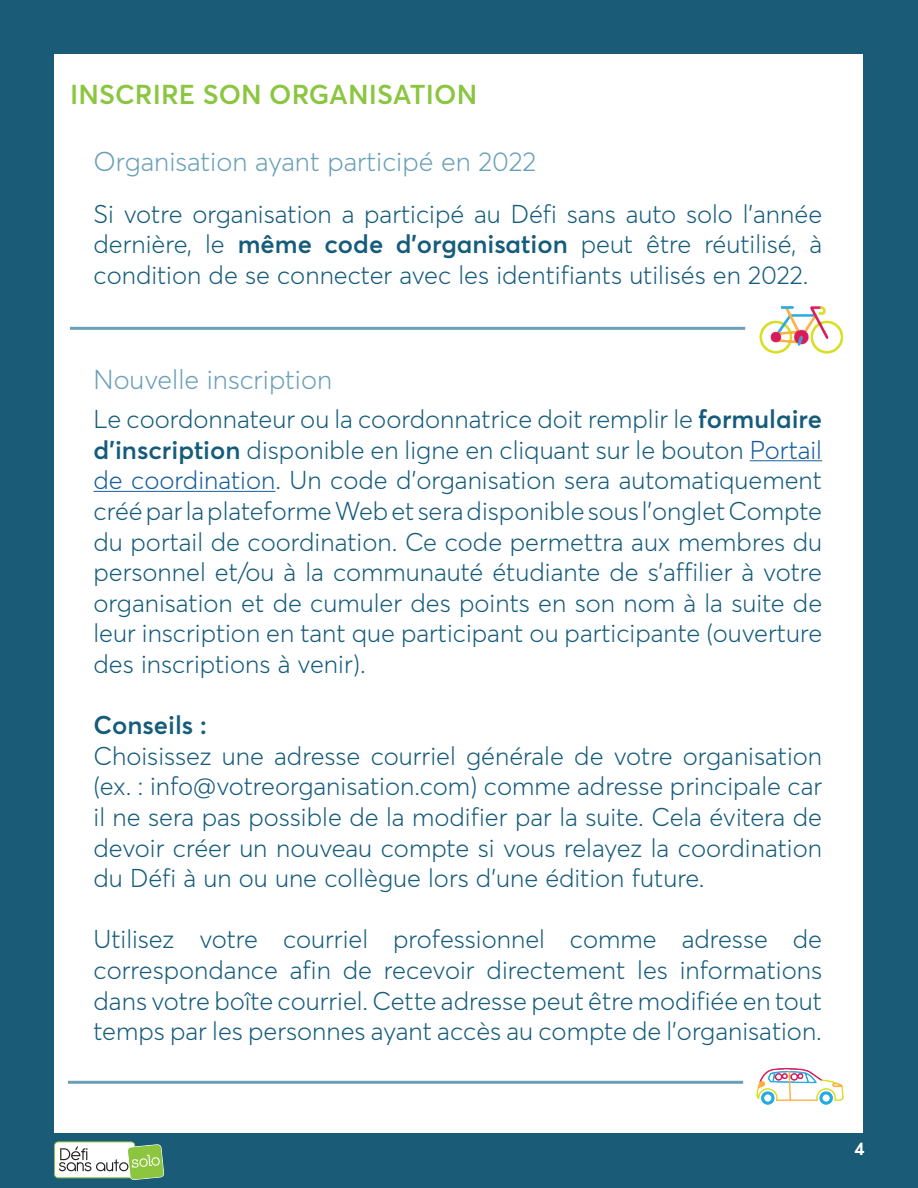
<style>
.page{position:relative;width:918px;height:1188px;background:#1a5b77}
.page>*{position:absolute;margin:0;border:0;box-sizing:border-box;transform-origin:0 0}
.t1{font:300 27px "Averta";color:#69a0b8}
.t2{font:600 27px "Averta";letter-spacing:.005em;color:#8bc640}
.t3{font:300 25.5px/30.6px "Averta";color:#155c7b;text-align:justify}
.t4{font:600 25.5px "Averta";color:#155c7b}
.t5{font:700 18px "Averta";color:#fff}
.s1{font-weight:600}
.s2{color:#175d9e}
</style>
<div class="page">
<div style="left:55px;top:55px;width:808px;height:1078px;background:#fff"></div>
<svg style="left:54px;top:1141px;width:110px;height:39px;background:#bacfae"></svg>
<img style="left:759px;top:306px;width:84px;height:48px">
<hr style="left:70px;top:327px;width:675px;height:3px;background:#69a0b8">
<img style="left:757px;top:1068px;width:87px;height:37px">
<hr style="left:68px;top:1081px;width:675px;height:3px;background:#69a0b8">
<hr style="left:750px;top:460px;width:72px;height:1px;background:#175d9e">
<hr style="left:94px;top:491px;width:181px;height:1px;background:#175d9e">
<p class="t2" style="left:70px;top:77px;width:409px">INSCRIRE SON ORGANISATION</p>
<p class="t1" style="left:94px;top:145px;width:444px">Organisation ayant participé en 2022</p>
<p class="t3" style="left:94px;top:198px;width:730px">Si votre organisation a participé au Défi sans auto solo l’année dernière, le <span class="s1">même code d’organisation</span> peut être réutilisé, à condition de se connecter avec les identifiants utilisés en 2022.</p>
<p class="t1" style="left:94px;top:363px;width:240px">Nouvelle inscription</p>
<p class="t3" style="left:94px;top:404px;width:730px">Le coordonnateur ou la coordonnatrice doit remplir le <span class="s1">formulaire d'inscription</span> disponible en ligne en cliquant sur le bouton <span class="s2">Portail de coordination</span>. Un code d’organisation sera automatiquement créé par la plateforme Web et sera disponible sous l’onglet Compte du portail de coordination. Ce code permettra aux membres du personnel et/ou à la communauté étudiante de s’affilier à votre organisation et de cumuler des points en son nom à la suite de leur inscription en tant que participant ou participante (ouverture des inscriptions à venir).</p>
<p class="t4" style="left:94px;top:709px;width:115px">Conseils :</p>
<p class="t3" style="left:94px;top:740px;width:730px">Choisissez une adresse courriel générale de votre organisation (ex. : info@votreorganisation.com) comme adresse principale car il ne sera pas possible de la modifier par la suite. Cela évitera de devoir créer un nouveau compte si vous relayez la coordination du Défi à un ou une collègue lors d’une édition future.</p>
<p class="t3" style="left:94px;top:924px;width:730px">Utilisez votre courriel professionnel comme adresse de correspondance afin de recevoir directement les informations dans votre boîte courriel. Cette adresse peut être modifiée en tout temps par les personnes ayant accès au compte de l’organisation.</p>
<p class="t5" style="left:854px;top:1138px;width:12px">4</p>
</div>
